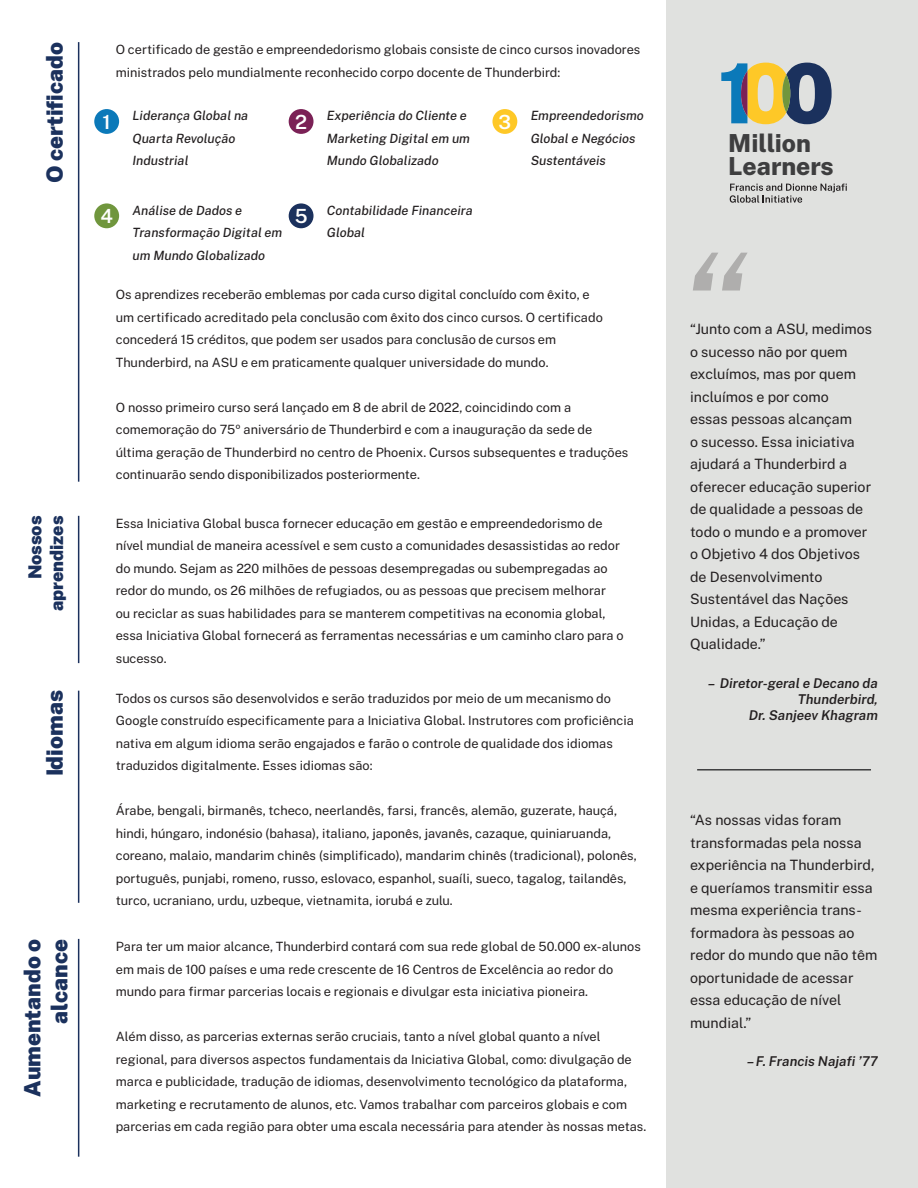
<style>
.page{position:relative;width:918px;height:1188px;background:#fff}
.page>*{position:absolute;margin:0;border:0;box-sizing:border-box;transform-origin:0 0}
.t1{font:italic 300 168px "Public Sans";color:#231f20}
.t2{font:800 24.9px/23.1px "Public Sans";color:#3e3e3f}
.t3{font:900 22.5px/27px "Public Sans";color:#1b315d;text-align:right}
.t4{font:600 19.5px "Public Sans";color:#fff}
.t5{font:900 18px "Public Sans";color:#1b315d}
.t6{font:14.25px/22.5px "Public Sans";color:#231f20}
.t7{font:italic 600 13.5px/16.2px "Public Sans";color:#231f20;text-align:right}
.t8{font:12.75px/22.5px "Public Sans";color:#231f20}
.t9{font:italic 500 12.75px/22.5px "Public Sans";color:#231f20}
</style>
<div class="page">
<div style="left:289px;top:203px;width:25px;height:25px;background:#1b315d;border-radius:50%"></div>
<div style="left:94px;top:203px;width:25px;height:25px;background:#70963d;border-radius:50%"></div>
<div style="left:492px;top:109px;width:25px;height:25px;background:#fec827;border-radius:50%"></div>
<div style="left:289px;top:109px;width:25px;height:25px;background:#7b2156;border-radius:50%"></div>
<div style="left:94px;top:109px;width:25px;height:25px;background:#0b79b9;border-radius:50%"></div>
<div style="left:667px;top:1px;width:251px;height:1187px;background:#e0e1df"></div>
<hr style="left:78px;top:516px;width:1px;height:147px;background:#1b315d">
<hr style="left:78px;top:691px;width:1px;height:212px;background:#1b315d">
<hr style="left:78px;top:939px;width:1px;height:218px;background:#1b315d">
<hr style="left:78px;top:42px;width:1px;height:440px;background:#1b315d">
<svg style="left:721px;top:63px;width:111px;height:61px"></svg>
<svg style="left:730px;top:183px;width:117px;height:20px"></svg>
<hr style="left:697px;top:769px;width:174px;height:2px;background:#3e3e3f">
<p class="t3" style="left:40px;top:183px;width:143px;rotate:-90deg">O certificado</p>
<p class="t5" style="left:22px;top:579px;width:65px;rotate:-90deg">Nossos</p>
<p class="t5" style="left:44px;top:611px;width:97px;rotate:-90deg">aprendizes</p>
<p class="t3" style="left:40px;top:776px;width:88px;rotate:-90deg">Idiomas</p>
<p class="t3" style="left:17px;top:1097px;width:159px;rotate:-90deg">Aumentando o alcance</p>
<p class="t8" style="left:116px;top:38px;width:526px">O certificado de gestão e empreendedorismo globais consiste de cinco cursos inovadores ministrados pelo mundialmente reconhecido corpo docente de Thunderbird:</p>
<p class="t4" style="left:103px;top:108px;width:10px">1</p>
<p class="t4" style="left:100px;top:202px;width:14px">4</p>
<p class="t9" style="left:133px;top:104px;width:117px">Liderança Global na<br>Quarta Revolução<br>Industrial</p>
<p class="t9" style="left:133px;top:199px;width:151px">Análise de Dados e<br>Transformação Digital em um Mundo Globalizado</p>
<p class="t4" style="left:295px;top:108px;width:14px">2</p>
<p class="t4" style="left:295px;top:202px;width:14px">5</p>
<p class="t9" style="left:327px;top:104px;width:145px">Experiência do Cliente e<br>Marketing Digital em um<br>Mundo Globalizado</p>
<p class="t9" style="left:327px;top:199px;width:147px">Contabilidade Financeira<br>Global</p>
<p class="t4" style="left:499px;top:108px;width:14px">3</p>
<p class="t9" style="left:531px;top:104px;width:115px">Empreendedorismo<br>Global e Negócios<br>Sustentáveis</p>
<p class="t8" style="left:116px;top:283px;width:489px">Os aprendizes receberão emblemas por cada curso digital concluído com êxito, e um certificado acreditado pela conclusão com êxito dos cinco cursos. O certificado concederá 15 créditos, que podem ser usados para conclusão de cursos em Thunderbird, na ASU e em praticamente qualquer universidade do mundo.</p>
<p class="t8" style="left:116px;top:395px;width:514px">O nosso primeiro curso será lançado em 8 de abril de 2022, coincidindo com a comemoração do 75º aniversário de Thunderbird e com a inauguração da sede de última geração de Thunderbird no centro de Phoenix. Cursos subsequentes e traduções continuarão sendo disponibilizados posteriormente.</p>
<p class="t8" style="left:116px;top:511px;width:509px">Essa Iniciativa Global busca fornecer educação em gestão e empreendedorismo de nível mundial de maneira acessível e sem custo a comunidades desassistidas ao redor do mundo. Sejam as 220 milhões de pessoas desempregadas ou subempregadas ao redor do mundo, os 26 milhões de refugiados, ou as pessoas que precisem melhorar<br>ou reciclar as suas habilidades para se manterem competitivas na economia global, essa Iniciativa Global fornecerá as ferramentas necessárias e um caminho claro para o sucesso.</p>
<p class="t8" style="left:116px;top:686px;width:520px">Todos os cursos são desenvolvidos e serão traduzidos por meio de um mecanismo do Google construído especificamente para a Iniciativa Global. Instrutores com proficiência nativa em algum idioma serão engajados e farão o controle de qualidade dos idiomas traduzidos digitalmente. Esses idiomas são:</p>
<p class="t8" style="left:116px;top:799px;width:522px">Árabe, bengali, birmanês, tcheco, neerlandês, farsi, francês, alemão, guzerate, hauçá, hindi, húngaro, indonésio (bahasa), italiano, japonês, javanês, cazaque, quiniaruanda, coreano, malaio, mandarim chinês (simplificado), mandarim chinês (tradicional), polonês, português, punjabi, romeno, russo, eslovaco, espanhol, suaíli, sueco, tagalog, tailandês, turco, ucraniano, urdu, uzbeque, vietnamita, iorubá e zulu.</p>
<p class="t8" style="left:116px;top:934px;width:527px">Para ter um maior alcance, Thunderbird contará com sua rede global de 50.000 ex-alunos em mais de 100 países e uma rede crescente de 16 Centros de Excelência ao redor do mundo para firmar parcerias locais e regionais e divulgar esta iniciativa pioneira.</p>
<p class="t8" style="left:116px;top:1024px;width:532px">Além disso, as parcerias externas serão cruciais, tanto a nível global quanto a nível regional, para diversos aspectos fundamentais da Iniciativa Global, como: divulgação de marca e publicidade, tradução de idiomas, desenvolvimento tecnológico da plataforma, marketing e recrutamento de alunos, etc. Vamos trabalhar com parceiros globais e com parcerias em cada região para obter uma escala necessária para atender às nossas metas.</p>
<h2 class="t2" style="left:728px;top:130px;width:107px">Million<br>Learners</h2>
<h1 class="t1" style="left:677px;top:206px;width:70px">“</h1>
<p class="t6" style="left:690px;top:317px;width:183px">“Junto com a ASU, medimos o sucesso não por quem excluímos, mas por quem incluímos e por como<br>essas pessoas alcançam<br>o sucesso. Essa iniciativa ajudará a Thunderbird a oferecer educação superior de qualidade a pessoas de todo o mundo e a promover o Objetivo 4 dos Objetivos de Desenvolvimento<br>Sustentável das Nações<br>Unidas, a Educação de<br>Qualidade.”</p>
<p class="t7" style="left:708px;top:675px;width:172px">– Diretor-geral e Decano da<br>Thunderbird,</p>
<p class="t7" style="left:749px;top:707px;width:131px">Dr. Sanjeev Khagram</p>
<p class="t6" style="left:690px;top:808px;width:189px">“As nossas vidas foram transformadas pela nossa experiência na Thunderbird, e queríamos transmitir essa mesma experiência trans&shy;formadora às pessoas ao redor do mundo que não têm oportunidade de acessar essa educação de nível mundial.”</p>
<p class="t7" style="left:747px;top:1053px;width:133px">– F. Francis Najafi ’77</p>
</div>
